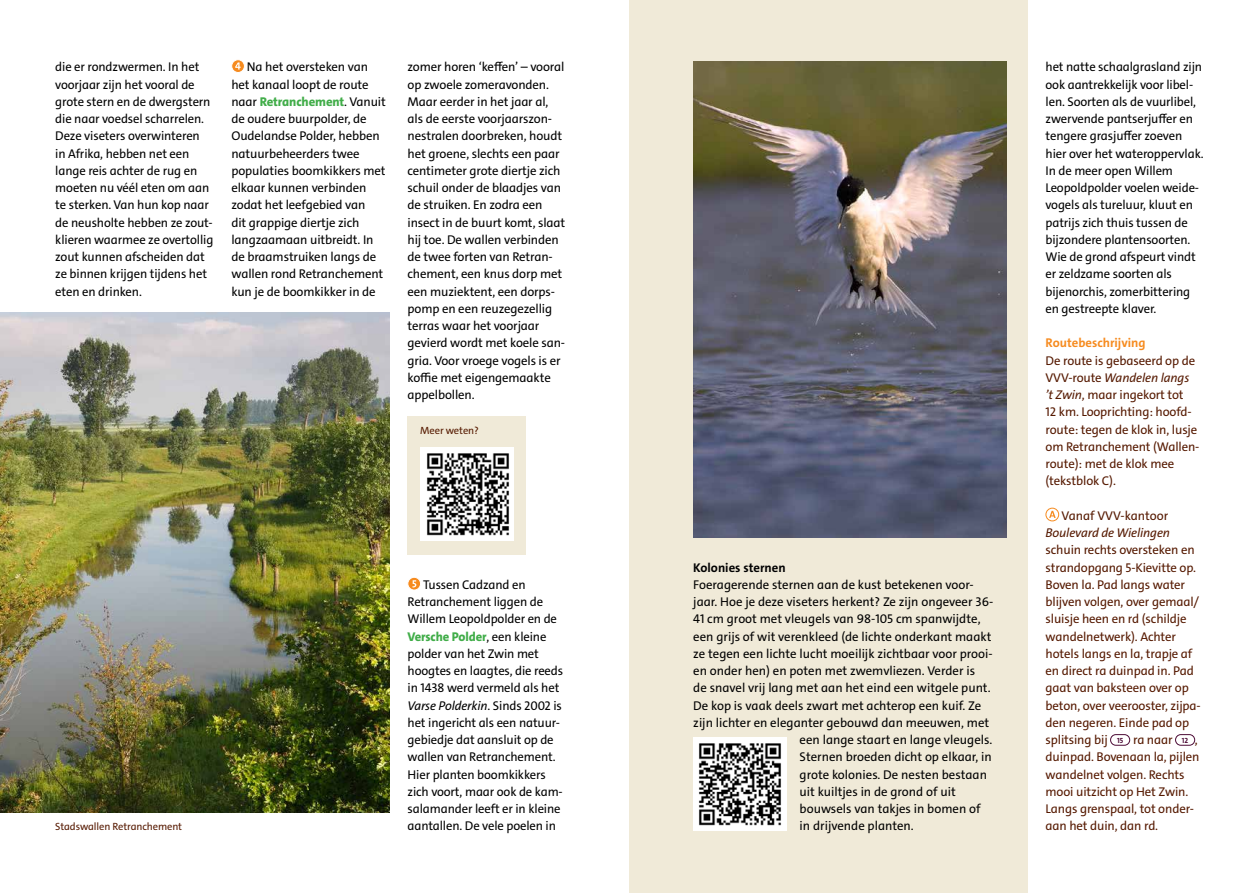
<style>
.page{position:relative;width:1259px;height:893px;background:#fff}
.page>*{position:absolute;margin:0;border:0;box-sizing:border-box;transform-origin:0 0}
.t1{font:12.75px/17.2px "The Sans C4 s";letter-spacing:-.01em;color:#000}
.t2{font:12.75px/17.2px "The Sans C4 s";letter-spacing:-.01em;color:#551900}
.t3{font:italic 12.75px "The Sans C4 s";letter-spacing:-.01em;color:#551900}
.t4{font:700 12.75px "The Sans C4 s";color:#f68b1f}
.t5{font:700 12.75px "The Sans C4 s";color:#000}
.t6{font:10.5px "The Sans C4 s";letter-spacing:-.01em;color:#551900}
.s1{font-weight:800;color:#41ad49}
.s2{font-style:italic}
.s3{font-weight:700;font-size:7.5px;color:#4c0b36}
</style>
<div class="page">
<svg style="left:408px;top:577px;width:12px;height:13px"></svg>
<div style="left:407px;top:577px;width:14px;height:13px;border:1px solid #fff;border-radius:50%"></div>
<svg style="left:412px;top:580px;width:4px;height:7px"></svg>
<svg style="left:1045px;top:508px;width:14px;height:13px"></svg>
<svg style="left:1049px;top:511px;width:6px;height:7px"></svg>
<div style="left:1110px;top:734px;width:20px;height:12px;border:1px solid #4c0b36;border-radius:5px"></div>
<div style="left:1175px;top:734px;width:20px;height:12px;border:1px solid #4c0b36;border-radius:5px"></div>
<div style="left:629px;top:0;width:398px;height:893px;background:#f0ead8"></div>
<img style="left:693px;top:62px;width:313px;height:475px">
<img style="left:0;top:313px;width:389px;height:500px">
<div style="left:693px;top:737px;width:94px;height:93px;background:#fff"></div>
<img style="left:699px;top:743px;width:82px;height:83px">
<svg style="left:232px;top:60px;width:12px;height:12px"></svg>
<div style="left:231px;top:59px;width:14px;height:14px;border:1px solid #fff;border-radius:50%"></div>
<svg style="left:235px;top:62px;width:6px;height:8px"></svg>
<div style="left:407px;top:416px;width:119px;height:138px;background:#f0ead8"></div>
<div style="left:420px;top:447px;width:93px;height:94px;background:#fff"></div>
<img style="left:427px;top:453px;width:82px;height:83px">
<p class="t1" style="left:55px;top:58px;width:160px">die er rondzwermen. In het voorjaar zijn het vooral de grote stern en de dwergstern die naar voedsel scharrelen.<br>Deze viseters overwinteren in Afrika, hebben net een lange reis achter de rug en moeten nu véél eten om aan te sterken. Van hun kop naar de neusholte hebben ze zout&shy;klieren waarmee ze overtollig zout kunnen afscheiden dat ze binnen krijgen tijdens het eten en drinken.</p>
<p class="t1" style="left:231px;top:58px;width:156px;text-indent:16px">Na het oversteken van het kanaal loopt de route naar <span class="s1">Retranchement</span>. Vanuit de oudere buurpolder, de<br>Oudelandse Polder, hebben natuurbeheerders twee populaties boomkikkers met elkaar kunnen verbinden zodat het leefgebied van<br>dit grappige diertje zich langzaamaan uitbreidt. In de braamstruiken langs de wallen rond Retranchement kun je de boomkikker in de</p>
<p class="t1" style="left:407px;top:58px;width:159px">zomer horen ‘keffen’ – vooral op zwoele zomeravonden.<br>Maar eerder in het jaar al, als de eerste voorjaarszon&shy;nestralen doorbreken, houdt het groene, slechts een paar centimeter grote diertje zich schuil onder de blaadjes van de struiken. En zodra een insect in de buurt komt, slaat hij toe. De wallen verbinden de twee forten van Retran&shy;chement, een knus dorp met een muziektent, een dorps&shy;pomp en een reuzegezellig terras waar het voorjaar gevierd wordt met koele san&shy;gria. Voor vroege vogels is er koffie met eigengemaakte appelbollen.</p>
<p class="t6" style="left:420px;top:423px;width:60px">Meer weten?</p>
<p class="t5" style="left:693px;top:559px;width:94px">Kolonies sternen</p>
<p class="t1" style="left:693px;top:576px;width:282px">Foeragerende sternen aan de kust betekenen voor-</p>
<p class="t1" style="left:693px;top:593px;width:301px">jaar. Hoe je deze viseters herkent? Ze zijn ongeveer 36-</p>
<p class="t1" style="left:693px;top:610px;width:289px">41 cm groot met vleugels van 98-105 cm spanwijdte,</p>
<p class="t1" style="left:693px;top:628px;width:300px">een grijs of wit verenkleed (de lichte onderkant maakt</p>
<p class="t1" style="left:693px;top:645px;width:301px">ze tegen een lichte lucht moeilijk zichtbaar voor prooi-</p>
<p class="t1" style="left:693px;top:662px;width:283px">en onder hen) en poten met zwemvliezen. Verder is</p>
<p class="t1" style="left:693px;top:679px;width:299px">de snavel vrij lang met aan het eind een witgele punt.</p>
<p class="t1" style="left:693px;top:697px;width:289px">De kop is vaak deels zwart met achterop een kuif. Ze</p>
<p class="t1" style="left:693px;top:714px;width:297px">zijn lichter en eleganter gebouwd dan meeuwen, met</p>
<p class="t1" style="left:799px;top:731px;width:194px">een lange staart en lange vleugels.</p>
<p class="t1" style="left:799px;top:748px;width:194px">Sternen broeden dicht op elkaar, in</p>
<p class="t1" style="left:799px;top:766px;width:189px">grote kolonies. De nesten bestaan</p>
<p class="t1" style="left:799px;top:783px;width:158px">uit kuiltjes in de grond of uit</p>
<p class="t1" style="left:799px;top:800px;width:182px">bouwsels van takjes in bomen of</p>
<p class="t1" style="left:407px;top:576px;width:157px;text-indent:16px">Tussen Cadzand en<br>Retranchement liggen de<br>Willem Leopoldpolder en de<br><span class="s1">Versche Polder</span>, een kleine polder van het Zwin met hoogtes en laagtes, die reeds in 1438 werd vermeld als het<br><span class="s2">Varse Polderkin</span>. Sinds 2002 is het ingericht als een natuur&shy;gebiedje dat aansluit op de wallen van Retranchement.<br>Hier planten boomkikkers zich voort, maar ook de kam&shy;salamander leeft er in kleine aantallen. De vele poelen in</p>
<p class="t6" style="left:55px;top:820px;width:128px">Stadswallen Retranchement</p>
<p class="t1" style="left:799px;top:817px;width:116px">in drijvende planten.</p>
<p class="t1" style="left:1045px;top:58px;width:160px">het natte schaalgrasland zijn ook aantrekkelijk voor libel&shy;len. Soorten als de vuurlibel, zwervende pantserjuffer en tengere grasjuffer zoeven hier over het wateroppervlak.<br>In de meer open Willem<br>Leopoldpolder voelen weide&shy;vogels als tureluur, kluut en patrijs zich thuis tussen de bijzondere plantensoorten.<br>Wie de grond afspeurt vindt er zeldzame soorten als bijenorchis, zomerbittering en gestreepte klaver.</p>
<p class="t4" style="left:1045px;top:335px;width:102px">Routebeschrijving</p>
<p class="t2" style="left:1045px;top:352px;width:154px">De route is gebaseerd op de<br>VVV-route <span class="s2">Wandelen langs ’t Zwin</span>, maar ingekort tot<br>12 km. Looprichting: hoofd&shy;route: tegen de klok in, lusje om Retranchement (Wallen&shy;route): met de klok mee (tekstblok C).</p>
<p class="t2" style="left:1061px;top:507px;width:108px">Vanaf VVV-kantoor</p>
<p class="t3" style="left:1045px;top:525px;width:126px">Boulevard de Wielingen</p>
<p class="t2" style="left:1045px;top:541px;width:157px">schuin rechts oversteken en strandopgang 5-Kievitte op.<br>Boven la. Pad langs water blijven volgen, over gemaal/ sluisje heen en rd (schildje wandelnetwerk). Achter hotels langs en la, trapje af en direct ra duinpad in. Pad gaat van baksteen over op beton, over veerooster, zijpa&shy;den negeren. Einde pad op splitsing bij <span class="s3">15</span> ra naar <span class="s3">12</span> , duinpad. Bovenaan la, pijlen wandelnet volgen. Rechts mooi uitzicht op Het Zwin.<br>Langs grenspaal, tot onder&shy;aan het duin, dan rd.</p>
</div>
